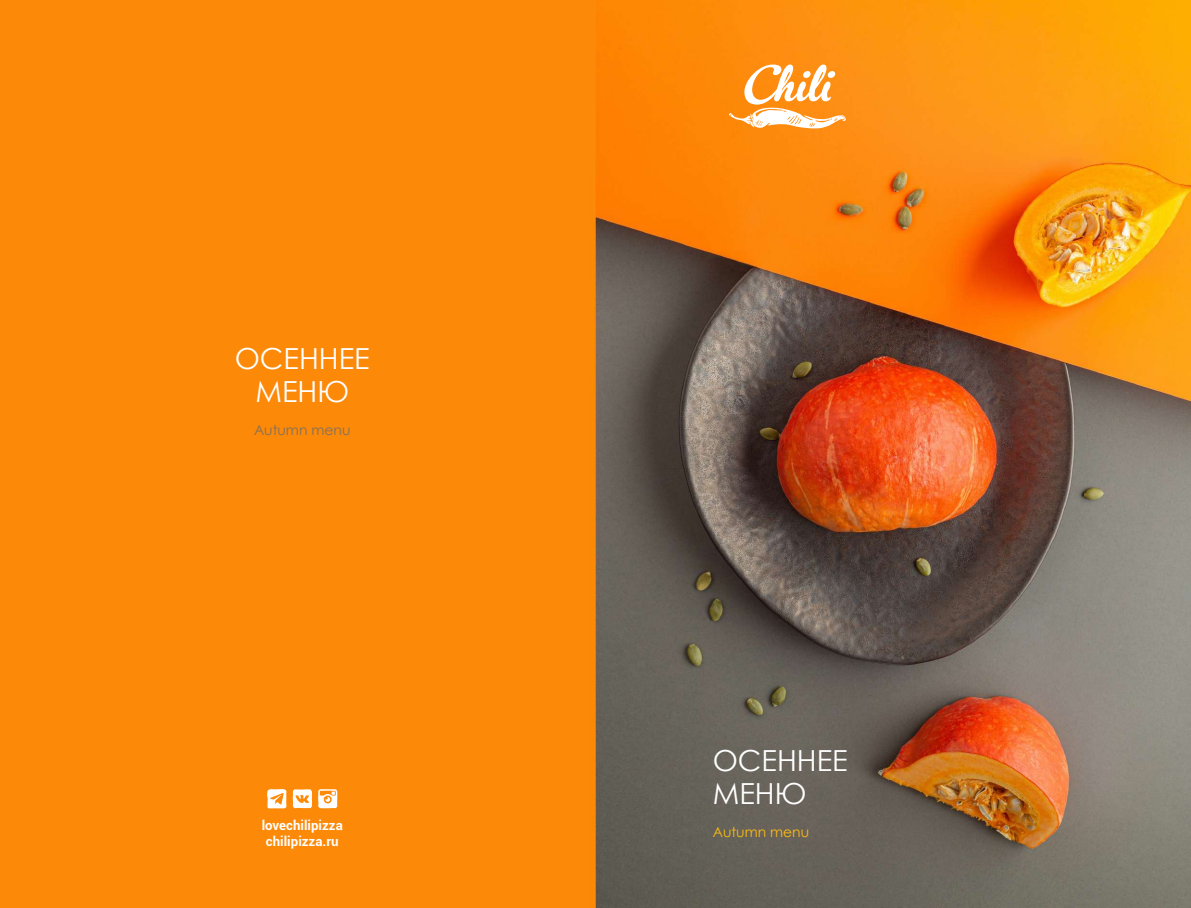
<style>
.page{position:relative;width:1191px;height:908px;background:#fff}
.page>*{position:absolute;margin:0;border:0;box-sizing:border-box;transform-origin:0 0}
.t1{font:29px/33px "Century Gothic";color:#fff}
.t2{font:13.9px "Century Gothic";color:#fcbb13}
.t3{font:13.9px "Century Gothic";color:#81715c}
.t4{font:700 13.2px/15.9px "Roboto";color:#fff;text-align:center}
</style>
<div class="page">
<img style="left:0;top:0;width:1191px;height:907px">
<svg style="left:728px;top:64px;width:119px;height:64px"></svg>
<svg style="left:293px;top:788px;width:19px;height:19px"></svg>
<svg style="left:318px;top:788px;width:19px;height:20px"></svg>
<svg style="left:267px;top:788px;width:19px;height:20px"></svg>
<h1 class="t1" style="left:235px;top:341px;width:137px;text-align:center">ОСЕННЕЕ<br>МЕНЮ</h1>
<p class="t3" style="left:254px;top:420px;width:98px">Autumn menu</p>
<p class="t4" style="left:262px;top:816px;width:83px">lovechilipizza chilipizza.ru</p>
<h1 class="t1" style="left:712px;top:743px;width:137px">ОСЕННЕЕ<br>МЕНЮ</h1>
<p class="t2" style="left:712px;top:822px;width:98px">Autumn menu</p>
</div>
